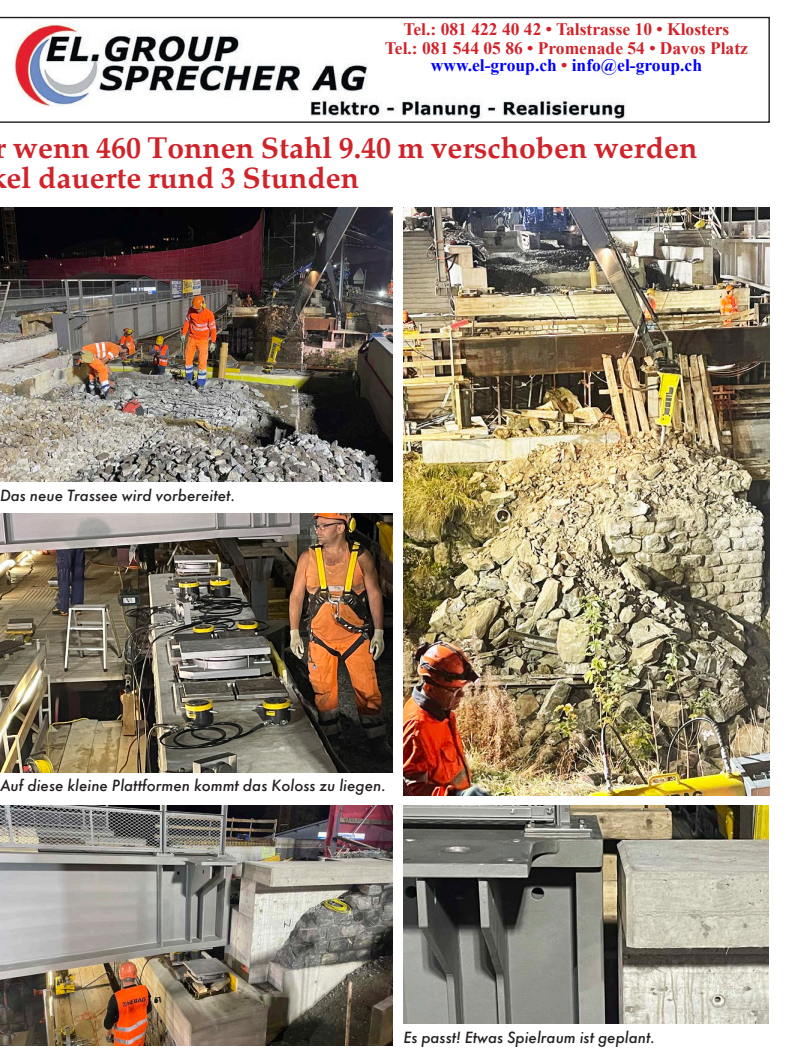
<style>
.page{position:relative;width:798px;height:1063px;background:#fff}
.page>*{position:absolute;margin:0;border:0;box-sizing:border-box;transform-origin:0 0}
.t1{font:700 30px/30px "Palatia";color:#d1232a}
.t2{font:700 17.5px "Times New Roman";color:#d1232a}
.t3{font:700 17.5px "Times New Roman";color:#00f}
.Lauftext{font:italic 500 15px "Futura";color:#231f20}
.s1{color:#d1232a}
</style>
<div class="page">
<svg style="left:0;top:17px;width:769px;height:106px"></svg>
<img style="left:14px;top:22px;width:612px;height:96px">
<img style="left:0;top:207px;width:392px;height:275px">
<img style="left:0;top:513px;width:392px;height:260px">
<img style="left:403px;top:207px;width:366px;height:588px">
<img style="left:0;top:805px;width:392px;height:240px">
<img style="left:403px;top:805px;width:365px;height:219px">
<p class="t2" style="left:403px;top:17px;width:327px">Tel.: 081 422 40 42 • Talstrasse 10 • Klosters</p>
<p class="t2" style="left:385px;top:36px;width:364px">Tel.: 081 544 05 86 • Promenade 54 • Davos Platz</p>
<p class="t3" style="left:430px;top:53px;width:273px">www.el-group.ch <span class="s1">•</span> info@el-group.ch</p>
<h1 class="t1" style="left:7px;top:132px;width:692px;text-indent:-12px">r wenn 460 Tonnen Stahl 9.40 m verschoben werden el dauerte rund 3 Stunden</h1>
<p class="Lauftext" style="left:0;top:485px;width:237px">Das neue Trassee wird vorbereitet.</p>
<p class="Lauftext" style="left:0;top:776px;width:387px">Auf diese kleine Plattformen kommt das Koloss zu liegen.</p>
<p class="Lauftext" style="left:403px;top:1027px;width:253px">Es passt! Etwas Spielraum ist geplant.</p>
</div>
